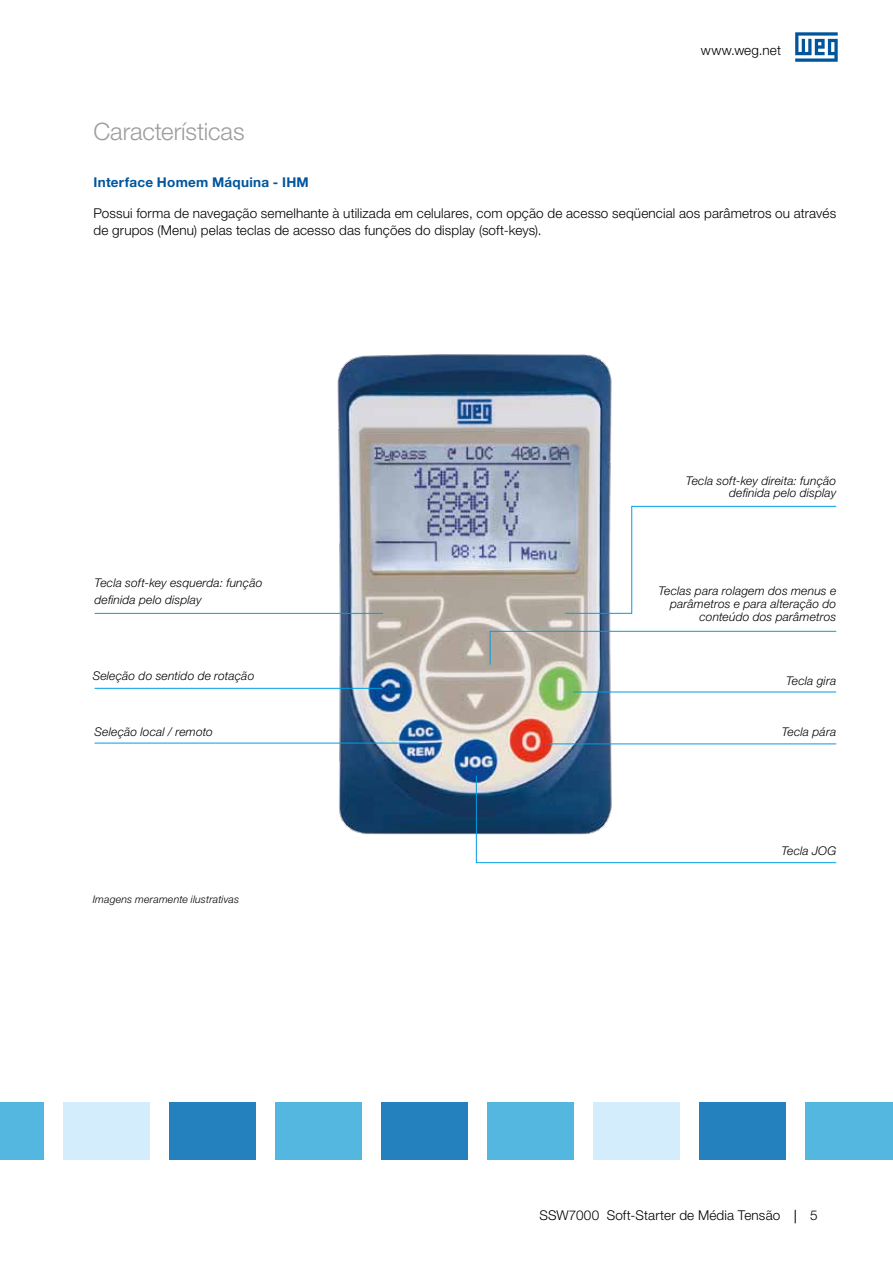
<style>
.page{position:relative;width:893px;height:1263px;background:#fff}
.page>*{position:absolute;margin:0;border:0;box-sizing:border-box;transform-origin:0 0}
.t1{font:300 24px "Helvetica Neue LT Pro";letter-spacing:-.005em;color:#9c9d9d}
.t2{font:300 13.5px/17px "Helvetica Neue LT Pro";letter-spacing:.01em;color:#000}
.t3{font:700 13.5px "Helvetica Neue LT Pro";letter-spacing:.02em;color:#00559d}
.t4{font:italic 300 12px/12.8px "Helvetica Neue LT Pro";letter-spacing:.015em;color:#000;text-align:right}
.t5{font:italic 300 10.5px "Helvetica Neue LT Pro";letter-spacing:.015em;color:#000}
</style>
<div class="page">
<svg style="left:795px;top:32px;width:43px;height:30px"></svg>
<svg style="left:795px;top:1210px;width:1px;height:13px"></svg>
<img style="left:322px;top:354px;width:304px;height:495px">
<hr style="left:95px;top:613px;width:288px;height:1px;background:#009ee3">
<hr style="left:95px;top:688px;width:287px;height:1px;background:#009ee3">
<hr style="left:95px;top:743px;width:323px;height:1px;background:#009ee3">
<svg style="left:565px;top:506px;width:272px;height:108px"></svg>
<hr style="left:573px;top:692px;width:263px;height:1px;background:#009ee3">
<hr style="left:548px;top:743px;width:288px;height:1px;background:#009ee3">
<svg style="left:476px;top:775px;width:361px;height:88px"></svg>
<svg style="left:489px;top:630px;width:348px;height:35px"></svg>
<div style="left:0;top:1102px;width:43px;height:58px;background:#54b7e0"></div>
<div style="left:63px;top:1102px;width:86px;height:58px;background:#d4edfc"></div>
<div style="left:169px;top:1102px;width:86px;height:58px;background:#2581be"></div>
<div style="left:275px;top:1102px;width:86px;height:58px;background:#54b7e0"></div>
<div style="left:381px;top:1102px;width:87px;height:58px;background:#2581be"></div>
<div style="left:487px;top:1102px;width:87px;height:58px;background:#54b7e0"></div>
<div style="left:593px;top:1102px;width:87px;height:58px;background:#d4edfc"></div>
<div style="left:699px;top:1102px;width:87px;height:58px;background:#2581be"></div>
<div style="left:805px;top:1102px;width:88px;height:58px;background:#54b7e0"></div>
<h1 class="t1" style="left:94px;top:117px;width:153px">Características</h1>
<p class="t2" style="left:701px;top:42px;width:82px">www.weg.net</p>
<p class="t3" style="left:94px;top:174px;width:217px">Interface Homem Máquina - IHM</p>
<p class="t2" style="left:94px;top:204px;width:744px">Possui forma de navegação semelhante à utilizada em celulares, com opção de acesso seqüencial aos parâmetros ou através de grupos (Menu) pelas teclas de acesso das funções do display (soft-keys).</p>
<p class="t4" style="left:95px;top:574px;width:169px;line-height:17px;text-align:left">Tecla soft-key esquerda: função definida pelo display</p>
<p class="t4" style="left:93px;top:669px;width:163px">Seleção do sentido de rotação</p>
<p class="t4" style="left:95px;top:725px;width:120px">Seleção local / remoto</p>
<p class="t5" style="left:93px;top:893px;width:148px">Imagens meramente ilustrativas</p>
<p class="t4" style="left:686px;top:474px;width:152px">Tecla soft-key direita: função definida pelo display</p>
<p class="t4" style="left:658px;top:584px;width:179px">Teclas para rolagem dos menus e parâmetros e para alteração do conteúdo dos parâmetros</p>
<p class="t4" style="left:786px;top:674px;width:52px">Tecla gira</p>
<p class="t4" style="left:782px;top:725px;width:56px">Tecla pára</p>
<p class="t4" style="left:781px;top:844px;width:56px">Tecla JOG</p>
<p class="t2" style="left:539px;top:1207px;width:242px">SSW7000 Soft-Starter de Média Tensão</p>
<p class="t2" style="left:810px;top:1207px;width:9px">5</p>
</div>
